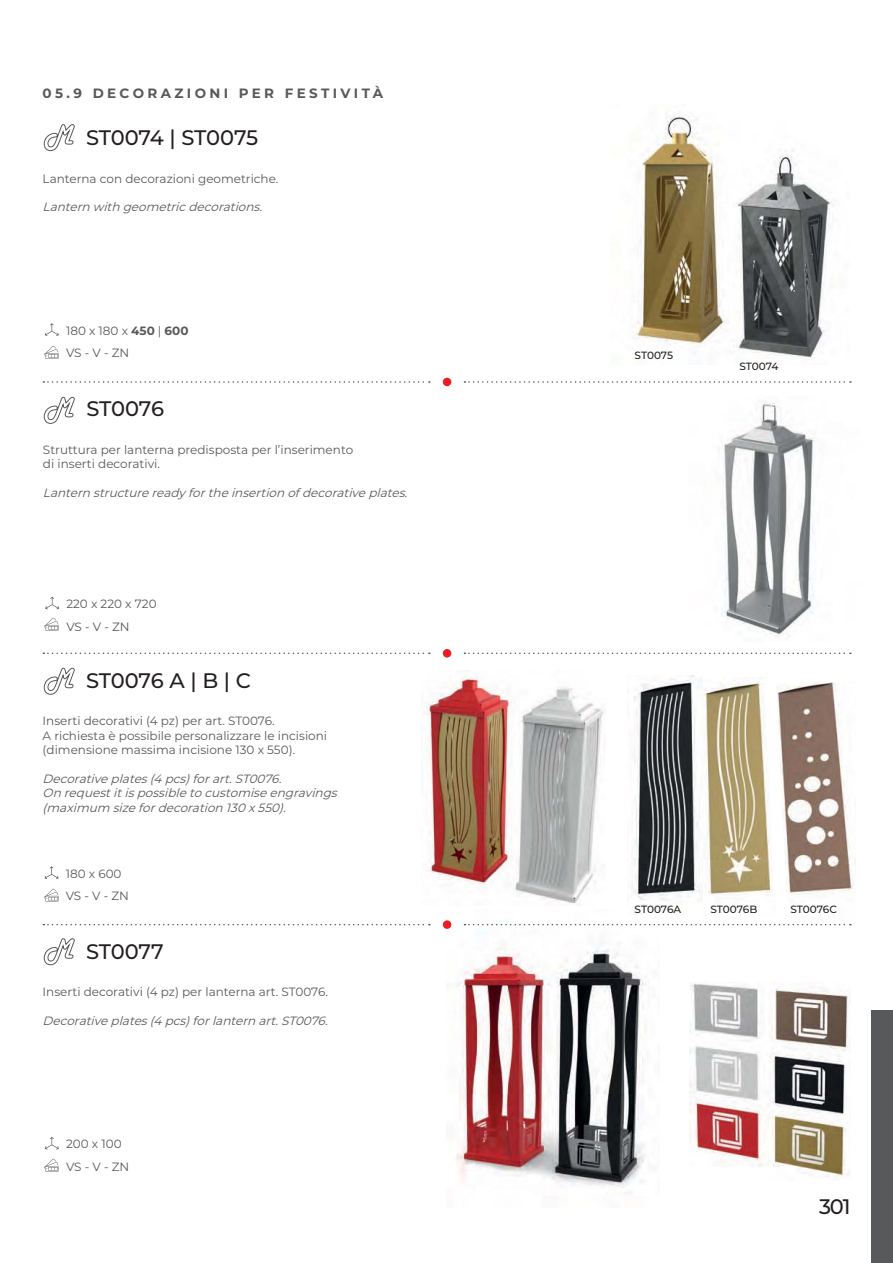
<style>
.page{position:relative;width:893px;height:1263px;background:#fff}
.page>*{position:absolute;margin:0;border:0;box-sizing:border-box;transform-origin:0 0}
.t1{font:500 21px "Montserrat";letter-spacing:-.01em;color:#231f20}
.t2{font:700 13.5px "Montserrat";letter-spacing:.25em;color:#58595b}
.t3{font:12px/22.5px "Montserrat";color:#58595b}
.t4{font:italic 12px/14.4px "Montserrat";letter-spacing:-.01em;color:#58595b}
.t5{font:500 10.5px "Montserrat";letter-spacing:-.01em;color:#231f20}
.s1{font-weight:700}
</style>
<div class="page">
<div style="left:872px;top:1010px;width:21px;height:253px;background:#58595b"></div>
<img style="left:447px;top:921px;width:213px;height:273px">
<svg style="left:45px;top:323px;width:14px;height:13px"></svg>
<div style="left:443px;top:378px;width:8px;height:8px;background:#ed1c24;border-radius:50%"></div>
<svg style="left:43px;top:381px;width:387px;height:2px"></svg>
<svg style="left:464px;top:381px;width:387px;height:2px"></svg>
<svg style="left:45px;top:597px;width:14px;height:12px"></svg>
<div style="left:443px;top:649px;width:8px;height:9px;background:#ed1c24;border-radius:50%"></div>
<svg style="left:43px;top:653px;width:387px;height:1px"></svg>
<svg style="left:464px;top:653px;width:387px;height:1px"></svg>
<svg style="left:45px;top:866px;width:14px;height:13px"></svg>
<div style="left:443px;top:920px;width:8px;height:9px;background:#ed1c24;border-radius:50%"></div>
<svg style="left:43px;top:924px;width:387px;height:1px"></svg>
<svg style="left:464px;top:924px;width:387px;height:1px"></svg>
<svg style="left:45px;top:1137px;width:14px;height:13px"></svg>
<svg style="left:43px;top:124px;width:32px;height:27px"></svg>
<svg style="left:43px;top:397px;width:32px;height:27px"></svg>
<svg style="left:43px;top:667px;width:32px;height:28px"></svg>
<svg style="left:43px;top:938px;width:32px;height:28px"></svg>
<svg style="left:44px;top:346px;width:15px;height:13px"></svg>
<svg style="left:44px;top:618px;width:15px;height:13px"></svg>
<svg style="left:44px;top:889px;width:15px;height:12px"></svg>
<svg style="left:44px;top:1159px;width:15px;height:13px"></svg>
<img style="left:689px;top:983px;width:162px;height:197px">
<img style="left:631px;top:675px;width:71px;height:232px">
<img style="left:777px;top:682px;width:79px;height:214px">
<img style="left:703px;top:677px;width:68px;height:218px">
<img style="left:423px;top:671px;width:183px;height:234px">
<img style="left:718px;top:401px;width:97px;height:236px">
<img style="left:632px;top:115px;width:202px;height:244px">
<p class="t2" style="left:43px;top:88px;width:342px">05.9 DECORAZIONI PER FESTIVITÀ</p>
<h1 class="t1" style="left:86px;top:129px;width:174px">ST0074 | ST0075</h1>
<p class="t3" style="left:43px;top:168px;width:237px">Lanterna con decorazioni geometriche.</p>
<p class="t4" style="left:43px;top:201px;width:224px">Lantern with geometric decorations.</p>
<p class="t3" style="left:66px;top:320px;width:124px">180 x 180 x <span class="s1">450</span> | <span class="s1">600<br></span>VS - V - ZN</p>
<h1 class="t1" style="left:86px;top:400px;width:79px">ST0076</h1>
<p class="t3" style="left:43px;top:443px;width:312px;line-height:14.4px">Struttura per lanterna predisposta per l’inserimento di inserti decorativi.</p>
<p class="t4" style="left:43px;top:486px;width:369px">Lantern structure ready forthe insertion of decorative plates.</p>
<p class="t3" style="left:66px;top:593px;width:92px">220 x 220 x 720<br>VS - V - ZN</p>
<h1 class="t1" style="left:86px;top:671px;width:166px">ST0076 A | B | C</h1>
<p class="t3" style="left:43px;top:714px;width:286px;line-height:14.4px">Inserti decorativi (4 pz) per art. ST0076.<br>A richiesta è possibile personalizzare le incisioni (dimensione massima incisione 130 x 550).</p>
<p class="t4" style="left:43px;top:772px;width:299px">Decorative plates (4 pcs)forart.ST0076.<br>On requestitis possible to customise engravings (maximum size fordecoration 130 x 550).</p>
<p class="t3" style="left:66px;top:863px;width:65px">180 x 600<br>VS - V - ZN</p>
<h1 class="t1" style="left:86px;top:942px;width:79px">ST0077</h1>
<p class="t3" style="left:43px;top:981px;width:287px">Inserti decorativi (4 pz) per lanterna art. ST0076.</p>
<p class="t4" style="left:43px;top:1014px;width:289px">Decorative plates (4 pcs)forlantern art.ST0076.</p>
<p class="t3" style="left:66px;top:1134px;width:65px">200 x 100<br>VS - V - ZN</p>
<p class="t5" style="left:635px;top:351px;width:40px">ST0075</p>
<p class="t5" style="left:739px;top:362px;width:40px">ST0074</p>
<p class="t5" style="left:635px;top:905px;width:48px">ST0076A</p>
<p class="t5" style="left:710px;top:905px;width:48px">ST0076B</p>
<p class="t5" style="left:790px;top:905px;width:48px">ST0076C</p>
<h1 class="t1" style="left:819px;top:1198px;width:33px">301</h1>
</div>
